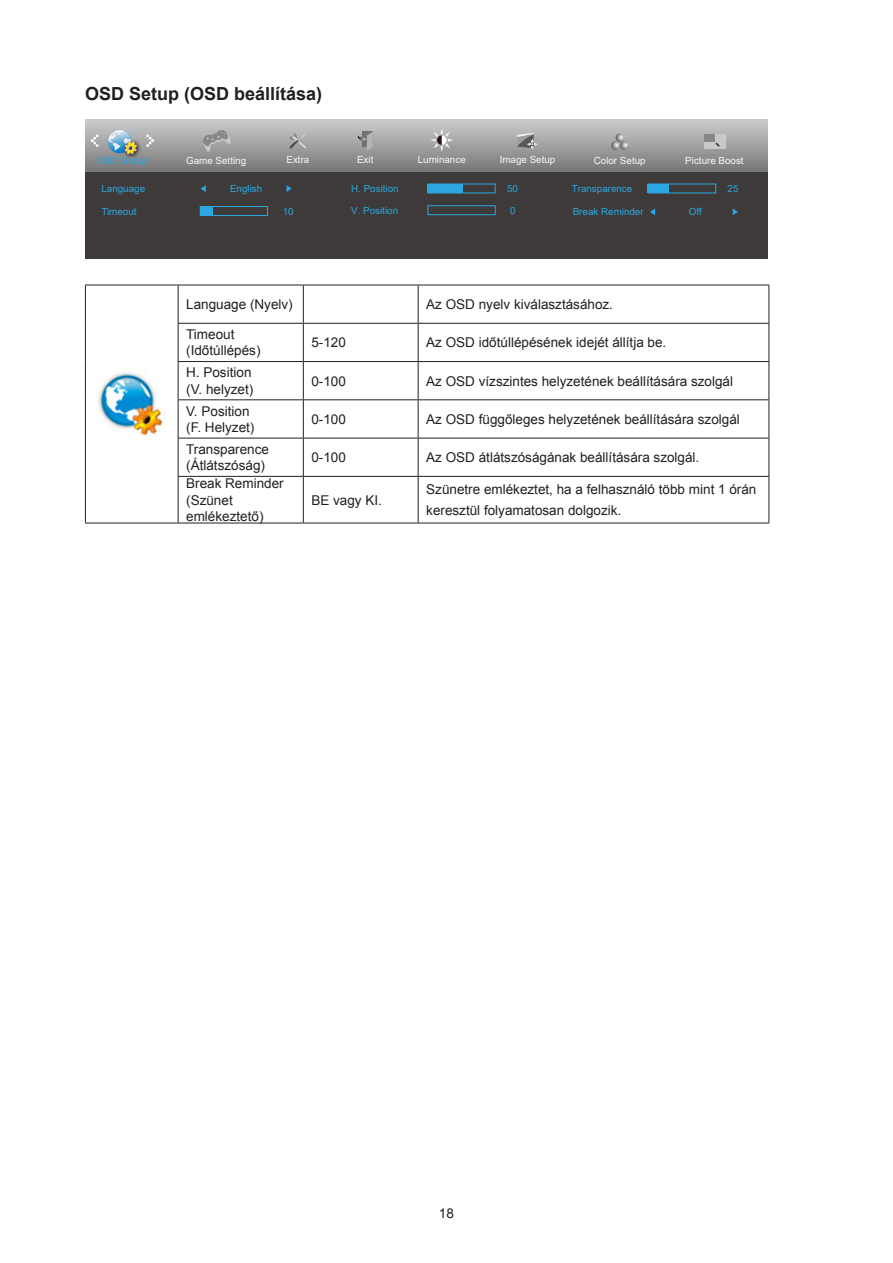
<style>
.page{position:relative;width:893px;height:1263px;background:#fff}
.page>*{position:absolute;margin:0;border:0;box-sizing:border-box;transform-origin:0 0}
.Heading_3{font:700 18px "Arial";color:#231f20}
.无间隔{font:13.5px/16.2px "Arial";color:#231f20}
.正文_text-1{font:13.5px/20.2px "Arial";color:#231f20}
.t1{font:9.75px "Arial";color:#2ca6e0}
.t2{font:9.75px "Arial";color:#f7f7f7}
</style>
<div class="page">
<svg style="left:85px;top:119px;width:683px;height:53px;background:#a0a0a1"></svg>
<div style="left:85px;top:172px;width:683px;height:87px;background:#3e3a39"></div>
<svg style="left:91px;top:134px;width:8px;height:13px"></svg>
<svg style="left:146px;top:134px;width:8px;height:13px"></svg>
<svg style="left:358px;top:132px;width:15px;height:19px"></svg>
<svg style="left:289px;top:133px;width:18px;height:16px"></svg>
<svg style="left:430px;top:128px;width:23px;height:24px"></svg>
<svg style="left:517px;top:133px;width:21px;height:17px"></svg>
<svg style="left:611px;top:134px;width:17px;height:16px"></svg>
<div style="left:428px;top:205px;width:68px;height:10px;border:1px solid #2ca6e0"></div>
<div style="left:648px;top:184px;width:21px;height:9px;background:#2ca6e0"></div>
<div style="left:648px;top:184px;width:68px;height:9px;border:1px solid #2ca6e0"></div>
<svg style="left:201px;top:185px;width:5px;height:7px"></svg>
<svg style="left:286px;top:185px;width:6px;height:7px"></svg>
<div style="left:200px;top:206px;width:68px;height:10px;border:1px solid #2ca6e0"></div>
<div style="left:200px;top:206px;width:13px;height:9px;background:#2ca6e0"></div>
<div style="left:428px;top:184px;width:35px;height:9px;background:#2ca6e0"></div>
<svg style="left:650px;top:208px;width:5px;height:7px"></svg>
<svg style="left:733px;top:208px;width:5px;height:7px"></svg>
<img style="left:121px;top:138px;width:23px;height:23px">
<svg style="left:108px;top:130px;width:29px;height:24px"></svg>
<div style="left:704px;top:134px;width:21px;height:15px;background:#c8c9ca"></div>
<div style="left:704px;top:134px;width:11px;height:8px;background:#888"></div>
<svg style="left:715px;top:142px;width:5px;height:5px"></svg>
<svg style="left:203px;top:130px;width:28px;height:22px"></svg>
<hr style="left:85px;top:285px;width:93px;height:1px;background:#231f20">
<hr style="left:85px;top:285px;width:1px;height:38px;background:#231f20">
<hr style="left:178px;top:285px;width:125px;height:1px;background:#231f20">
<hr style="left:178px;top:285px;width:1px;height:38px;background:#231f20">
<hr style="left:303px;top:285px;width:115px;height:1px;background:#231f20">
<hr style="left:303px;top:285px;width:1px;height:38px;background:#231f20">
<hr style="left:418px;top:285px;width:351px;height:1px;background:#231f20">
<hr style="left:418px;top:285px;width:1px;height:38px;background:#231f20">
<hr style="left:769px;top:285px;width:1px;height:38px;background:#231f20">
<hr style="left:85px;top:323px;width:1px;height:39px;background:#231f20">
<hr style="left:178px;top:323px;width:125px;height:1px;background:#231f20">
<hr style="left:178px;top:324px;width:1px;height:37px;background:#231f20">
<hr style="left:303px;top:323px;width:115px;height:1px;background:#231f20">
<hr style="left:303px;top:324px;width:1px;height:37px;background:#231f20">
<hr style="left:418px;top:323px;width:351px;height:1px;background:#231f20">
<hr style="left:418px;top:324px;width:1px;height:37px;background:#231f20">
<hr style="left:769px;top:324px;width:1px;height:37px;background:#231f20">
<hr style="left:85px;top:362px;width:1px;height:38px;background:#231f20">
<hr style="left:178px;top:361px;width:125px;height:1px;background:#231f20">
<hr style="left:178px;top:362px;width:1px;height:37px;background:#231f20">
<hr style="left:303px;top:361px;width:115px;height:1px;background:#231f20">
<hr style="left:303px;top:362px;width:1px;height:37px;background:#231f20">
<hr style="left:418px;top:361px;width:351px;height:1px;background:#231f20">
<hr style="left:418px;top:362px;width:1px;height:37px;background:#231f20">
<hr style="left:769px;top:362px;width:1px;height:37px;background:#231f20">
<hr style="left:85px;top:400px;width:1px;height:38px;background:#231f20">
<hr style="left:178px;top:399px;width:125px;height:1px;background:#231f20">
<hr style="left:178px;top:400px;width:1px;height:38px;background:#231f20">
<hr style="left:303px;top:399px;width:115px;height:1px;background:#231f20">
<hr style="left:303px;top:400px;width:1px;height:38px;background:#231f20">
<hr style="left:418px;top:399px;width:351px;height:1px;background:#231f20">
<hr style="left:418px;top:400px;width:1px;height:38px;background:#231f20">
<hr style="left:769px;top:400px;width:1px;height:38px;background:#231f20">
<hr style="left:85px;top:438px;width:1px;height:38px;background:#231f20">
<hr style="left:178px;top:438px;width:125px;height:1px;background:#231f20">
<hr style="left:178px;top:438px;width:1px;height:38px;background:#231f20">
<hr style="left:303px;top:438px;width:115px;height:1px;background:#231f20">
<hr style="left:303px;top:438px;width:1px;height:38px;background:#231f20">
<hr style="left:418px;top:438px;width:351px;height:1px;background:#231f20">
<hr style="left:418px;top:438px;width:1px;height:38px;background:#231f20">
<hr style="left:769px;top:438px;width:1px;height:38px;background:#231f20">
<hr style="left:85px;top:476px;width:1px;height:47px;background:#231f20">
<hr style="left:178px;top:476px;width:125px;height:1px;background:#231f20">
<hr style="left:178px;top:477px;width:1px;height:46px;background:#231f20">
<hr style="left:303px;top:476px;width:115px;height:1px;background:#231f20">
<hr style="left:303px;top:477px;width:1px;height:46px;background:#231f20">
<hr style="left:418px;top:476px;width:351px;height:1px;background:#231f20">
<hr style="left:418px;top:477px;width:1px;height:46px;background:#231f20">
<hr style="left:769px;top:477px;width:1px;height:46px;background:#231f20">
<hr style="left:85px;top:523px;width:93px;height:1px;background:#231f20">
<hr style="left:178px;top:523px;width:125px;height:1px;background:#231f20">
<hr style="left:303px;top:523px;width:115px;height:1px;background:#231f20">
<hr style="left:418px;top:523px;width:351px;height:1px;background:#231f20">
<img style="left:98px;top:370px;width:67px;height:67px">
<p class="Heading_3" style="left:85px;top:82px;width:239px">OSD Setup (OSD beállítása)</p>
<p class="t2" style="left:286px;top:153px;width:24px">Extra</p>
<p class="t2" style="left:357px;top:153px;width:18px">Exit</p>
<p class="t2" style="left:418px;top:153px;width:50px">Luminance</p>
<p class="t2" style="left:500px;top:153px;width:57px">Image Setup</p>
<p class="t2" style="left:594px;top:153px;width:53px">Color Setup</p>
<p class="t1" style="left:351px;top:182px;width:49px">H. Position</p>
<p class="t1" style="left:507px;top:182px;width:12px">50</p>
<p class="t1" style="left:351px;top:204px;width:48px">V. Position</p>
<p class="t1" style="left:510px;top:204px;width:7px">0</p>
<p class="t1" style="left:98px;top:153px;width:51px">OSD Setup</p>
<p class="t2" style="left:186px;top:153px;width:62px">Game Setting</p>
<p class="t2" style="left:685px;top:153px;width:60px">Picture Boost</p>
<p class="t1" style="left:101px;top:182px;width:45px">Language</p>
<p class="t1" style="left:230px;top:182px;width:34px">English</p>
<p class="t1" style="left:572px;top:182px;width:62px">Transparence</p>
<p class="t1" style="left:728px;top:182px;width:12px">25</p>
<p class="t1" style="left:101px;top:205px;width:37px">Timeout</p>
<p class="t1" style="left:283px;top:205px;width:12px">10</p>
<p class="t1" style="left:573px;top:205px;width:72px">Break Reminder</p>
<p class="t1" style="left:689px;top:205px;width:14px">Off</p>
<p class="无间隔" style="left:186px;top:296px;width:108px">Language (Nyelv)</p>
<p class="无间隔" style="left:426px;top:296px;width:188px">Az OSD nyelv kiválasztásához.</p>
<p class="无间隔" style="left:186px;top:326px;width:76px">Timeout (Időtúllépés)</p>
<p class="无间隔" style="left:311px;top:335px;width:36px">5-120</p>
<p class="无间隔" style="left:426px;top:335px;width:242px">Az OSD időtúllépésének idejét állítja be.</p>
<p class="无间隔" style="left:186px;top:365px;width:69px">H. Position (V. helyzet)</p>
<p class="无间隔" style="left:311px;top:373px;width:36px">0-100</p>
<p class="无间隔" style="left:426px;top:373px;width:308px">Az OSD vízszintes helyzetének beállítására szolgál</p>
<p class="无间隔" style="left:186px;top:403px;width:70px">V. Position (F. Helyzet)</p>
<p class="无间隔" style="left:311px;top:411px;width:36px">0-100</p>
<p class="无间隔" style="left:426px;top:411px;width:315px">Az OSD függőleges helyzetének beállítására szolgál</p>
<p class="无间隔" style="left:186px;top:441px;width:84px">Transparence (Átlátszóság)</p>
<p class="无间隔" style="left:311px;top:449px;width:36px">0-100</p>
<p class="无间隔" style="left:426px;top:449px;width:275px">Az OSD átlátszóságának beállítására szolgál.</p>
<p class="无间隔" style="left:186px;top:476px;width:99px">Break Reminder (Szünet emlékeztető)</p>
<p class="正文_text-1" style="left:311px;top:490px;width:72px">BE vagy KI.</p>
<p class="正文_text-1" style="left:426px;top:480px;width:332px">Szünetre emlékeztet, ha a felhasználó több mint 1 órán keresztül folyamatosan dolgozik.</p>
<p class="正文_text-1" style="left:439px;top:1203px;width:17px">18</p>
</div>
